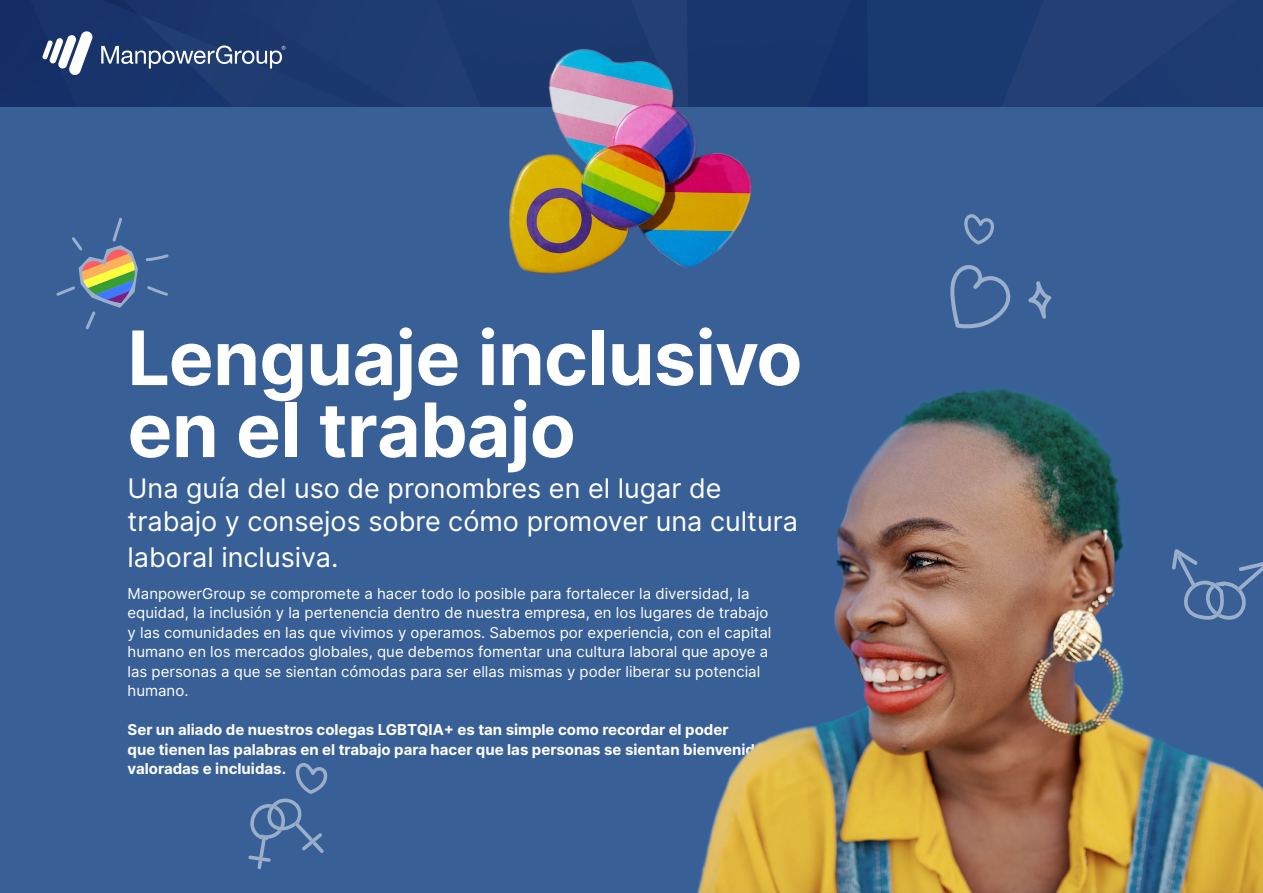
<style>
.page{position:relative;width:1263px;height:893px;background:#386097}
.page>*{position:absolute;margin:0;border:0;box-sizing:border-box;transform-origin:0 0}
.t1{font:700 75px/72px "Inter";letter-spacing:-.005em;color:#fff}
.t2{font:27px/32.4px "Inter";color:#fff}
.t3{font:15px/19.5px "Inter";color:#fff}
.t4{font:700 15px/19.5px "Inter";color:#fff}
</style>
<div class="page">
<div style="left:1152px;top:0;width:111px;height:106px;background:#1e3b71"></div>
<div style="left:655px;top:0;width:497px;height:106px;background:#1b3971"></div>
<div style="left:286px;top:0;width:349px;height:106px;background:#1e3a6f"></div>
<img style="left:504px;top:42px;width:255px;height:232px">
<svg style="left:0;top:0;width:286px;height:106px;background:#2a4375"></svg>
<img style="left:697px;top:388px;width:566px;height:505px">
<svg style="left:1172px;top:549px;width:91px;height:71px"></svg>
<svg style="left:964px;top:214px;width:30px;height:30px"></svg>
<svg style="left:950px;top:265px;width:61px;height:63px"></svg>
<svg style="left:1028px;top:281px;width:24px;height:38px"></svg>
<svg style="left:248px;top:763px;width:79px;height:106px"></svg>
<svg style="left:56px;top:218px;width:112px;height:111px"></svg>
<h1 class="t1" style="left:128px;top:319px;width:676px">Lenguaje inclusivo en el trabajo</h1>
<h2 class="t2" style="left:128px;top:472px;width:672px">Una guía del uso de pronombres en el lugar de trabajo y consejos sobre cómo promover una cultura</h2>
<h2 class="t2" style="left:128px;top:540px;width:212px">laboral inclusiva.</h2>
<p class="t3" style="left:128px;top:583px;width:645px">ManpowerGroup se compromete a hacer todo lo posible para fortalecer la diversidad, la equidad, la inclusión y la pertenencia dentro de nuestra empresa, en los lugares de trabajo y las comunidades en las que vivimos y operamos. Sabemos por experiencia, con el capital humano en los mercados globales, que debemos fomentar una cultura laboral que apoye a las personas a que se sientan cómodas para ser ellas mismas y poder liberar su potencial humano.</p>
<p class="t4" style="left:128px;top:720px;width:651px">Ser un aliado de nuestros colegas LGBTQIA+ es tan simple como recordar el poder<br>que tienen las palabras en el trabajo para hacer que las personas se sientan bienvenidas, valoradas e incluidas.</p>
</div>
